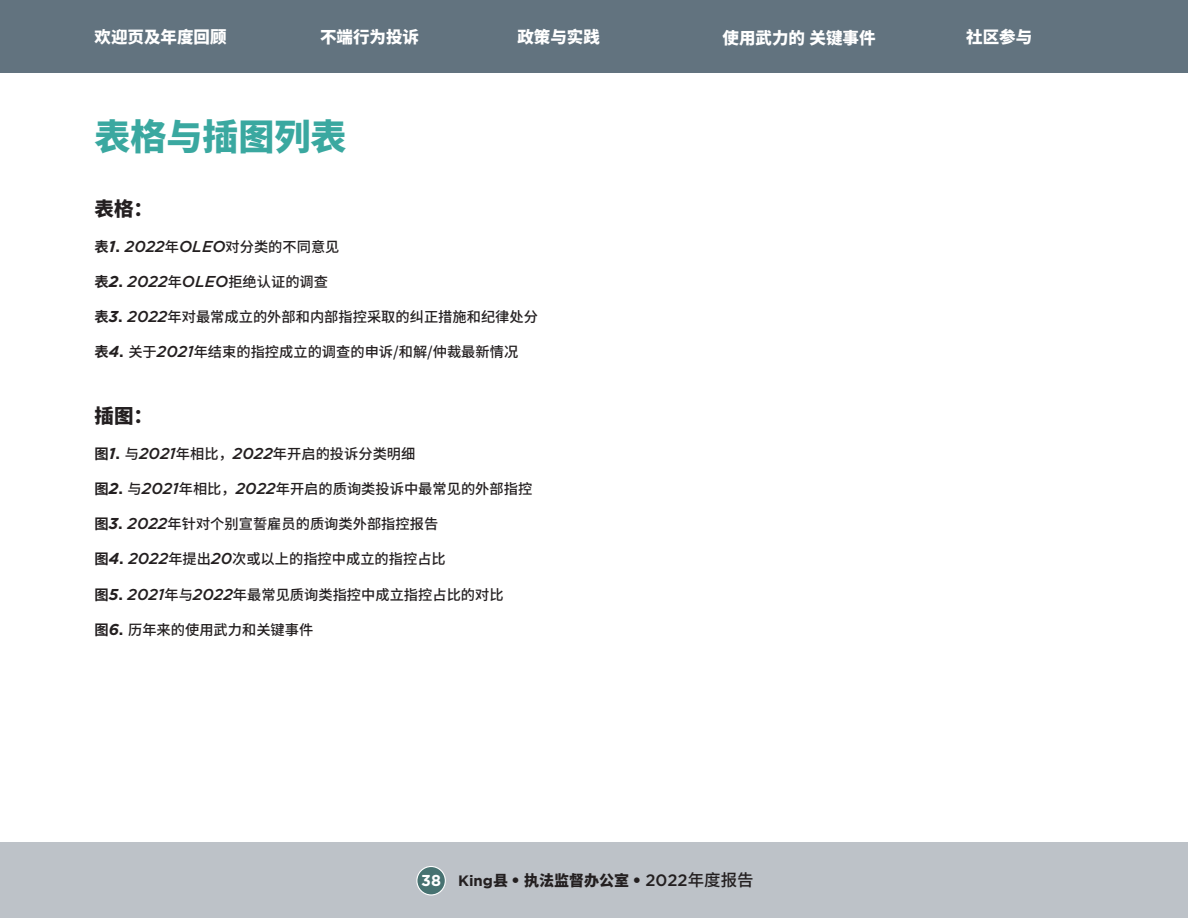
<style>
.page{position:relative;width:1188px;height:918px;background:#fff}
.page>*{position:absolute;margin:0;border:0;box-sizing:border-box;transform-origin:0 0}
.t1{font:900 36px "Noto Sans CJ Ksc";color:#3aa8a0}
.t2{font:900 19.5px "Noto Sans CJ Ksc";color:#231f20}
.t3{font:900 16.5px "Noto Sans CJ Ksc";color:#fff}
.figure_titles{font:italic 500 15.75px "Gotham";color:#231f20}
.t4{font:900 15px "Noto Sans CJ Ksc";color:#231f20}
.figure_titles-2{font:500 14.25px "Noto Sans CJ Ksc";color:#231f20}
.s1{font-weight:700}
.s2{font-family:"Gotham";font-weight:700;font-style:italic;font-size:15.75px}
.s3{font-family:"Gotham";font-weight:700;font-size:15.75px}
.s4{font-family:"Gotham";font-style:italic;font-size:15.75px}
.s5{font-family:"Noto Sans CJ Ksc";font-weight:700;font-style:normal;font-size:14.25px}
.s6{font-weight:700;font-style:normal}
.s7{font-family:"Noto Sans CJ Ksc";font-style:normal;font-size:14.25px}
.s8{font-family:"Gotham";font-weight:700;font-size:15.75px;color:#fff}
.s9{font-family:"Gotham";font-weight:700}
.s10{font-family:"Gotham";font-size:16.5px}
.s11{font-family:"Gotham";font-weight:500;font-size:16.5px}
.s12{font-weight:500;font-size:16.5px}
</style>
<div class="page">
<div style="left:0;top:842px;width:1188px;height:76px;background:#bdc2c8"></div>
<div style="left:417px;top:867px;width:28px;height:28px;background:#477271;border-radius:50%"></div>
<div style="left:416px;top:866px;width:30px;height:30px;border:1px solid #fff;border-radius:50%"></div>
<div style="left:0;top:0;width:1188px;height:73px;background:#62737f"></div>
<p class="t3" style="left:94px;top:28px;width:133px">欢迎页及年度回顾</p>
<p class="t3" style="left:320px;top:28px;width:100px">不端行为投诉</p>
<p class="t3" style="left:517px;top:28px;width:84px">政策与实践</p>
<p class="t3" style="left:723px;top:28px;width:155px">使用武力的关键事件</p>
<p class="t3" style="left:966px;top:28px;width:67px">社区参与</p>
<h2 class="t1" style="left:94px;top:117px;width:253px">表格与插图列表</h2>
<h3 class="t2" style="left:94px;top:198px;width:60px">表格：</h3>
<p class="figure_titles-2" style="left:94px;top:238px;width:247px"><span class="s1">表</span><span class="s2">1</span><span class="s3">.</span> <span class="s4">2022</span>年<span class="s4">OLEO</span>对分类的不同意见</p>
<p class="figure_titles" style="left:95px;top:271px;width:235px"><span class="s5">表</span><span class="s1">2</span><span class="s6">.</span> 2022<span class="s7">年</span>OLEO<span class="s7">拒绝认证的调查</span></p>
<p class="figure_titles-2" style="left:95px;top:309px;width:445px"><span class="s1">表</span><span class="s2">3</span><span class="s3">.</span> <span class="s4">2022</span>年对最常成立的外部和内部指控采取的纠正措施和纪律处分</p>
<p class="figure_titles-2" style="left:94px;top:344px;width:425px"><span class="s1">表</span><span class="s2">4</span><span class="s3">.</span> 关于<span class="s4">2021</span>年结束的指控成立的调查的申诉/和解/仲裁最新情况</p>
<h3 class="t2" style="left:94px;top:405px;width:60px">插图：</h3>
<p class="figure_titles-2" style="left:94px;top:445px;width:322px"><span class="s1">图</span><span class="s2">1</span><span class="s3">.</span> 与<span class="s4">2021</span>年相比，<span class="s4">2022</span>年开启的投诉分类明细</p>
<p class="figure_titles-2" style="left:95px;top:481px;width:439px"><span class="s1">图</span><span class="s2">2</span><span class="s3">.</span> 与<span class="s4">2021</span>年相比，<span class="s4">2022</span>年开启的质询类投诉中最常见的外部指控</p>
<p class="figure_titles-2" style="left:94px;top:516px;width:345px"><span class="s1">图</span><span class="s2">3</span><span class="s3">.</span> <span class="s4">2022</span>年针对个别宣誓雇员的质询类外部指控报告</p>
<p class="figure_titles-2" style="left:94px;top:551px;width:353px"><span class="s1">图</span><span class="s2">4</span><span class="s3">.</span> <span class="s4">2022</span>年提出<span class="s4">20</span>次或以上的指控中成立的指控占比</p>
<p class="figure_titles-2" style="left:94px;top:586px;width:411px"><span class="s1">图</span><span class="s2">5</span><span class="s3">.</span> <span class="s4">2021</span>年与<span class="s4">2022</span>年最常见质询类指控中成立指控占比的对比</p>
<p class="figure_titles-2" style="left:94px;top:622px;width:220px"><span class="s1">图</span><span class="s2">6</span><span class="s3">.</span> 历年来的使用武力和关键事件</p>
<p class="t4" style="left:421px;top:872px;width:334px"><span class="s8">38</span> <span class="s9">King</span>县 <span class="s10">•</span> 执法监督办公室 <span class="s10">•</span> <span class="s11">2022</span><span class="s12">年度报告</span></p>
</div>
